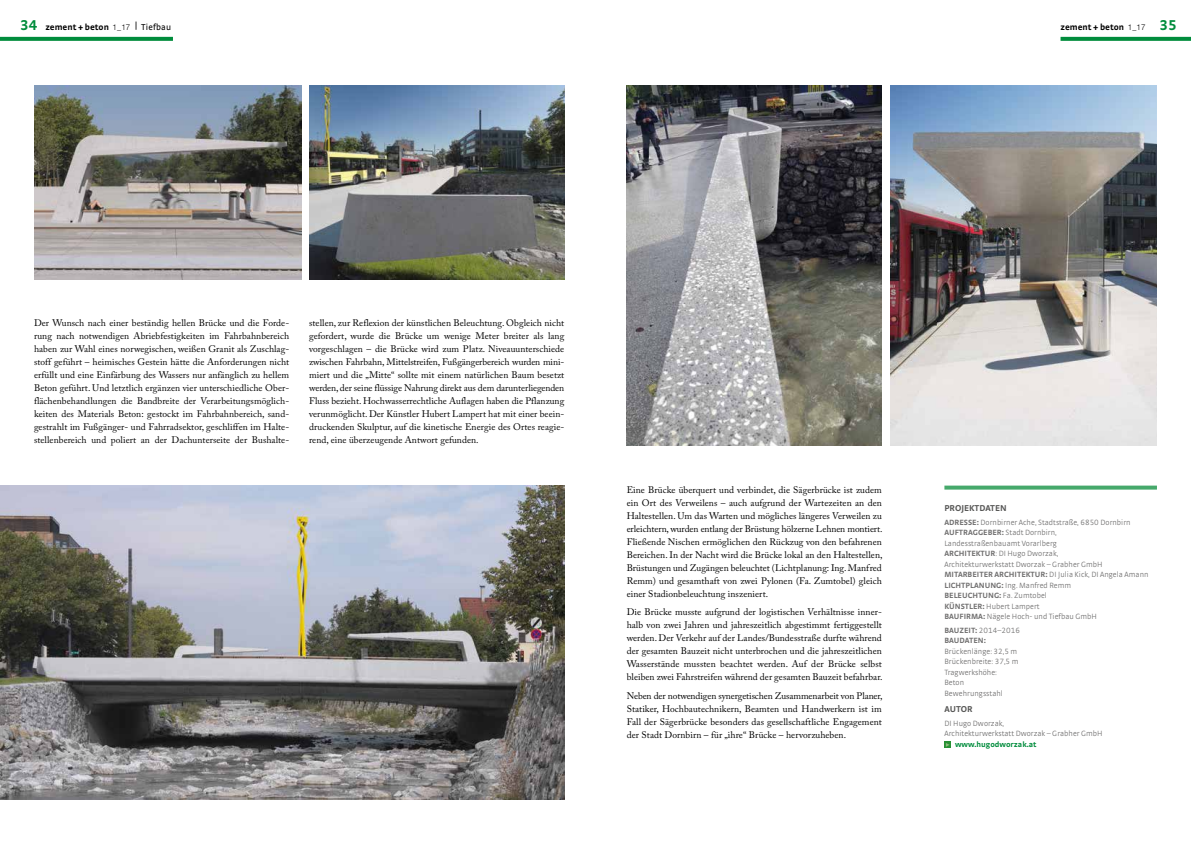
<style>
.page{position:relative;width:1191px;height:842px;background:#fff}
.page>*{position:absolute;margin:0;border:0;box-sizing:border-box;transform-origin:0 0}
.t1{font:700 15px "Strada TF";color:#008c3c}
.t2{font:9.5px/13px "Adobe Caslon Pro";letter-spacing:.005em;color:#000;text-align:justify}
.t3{font:700 9px "Strada";color:#000}
.t4{font:700 9px "Strada TF";color:#575756}
.t5{font:300 8px/10.5px "Strada TF";letter-spacing:.005em;color:#706f6f}
.t6{font:700 8px/10.5px "Strada TF";color:#706f6f}
.t7{font:700 8px "Strada TF";color:#008c3c}
.s1{font-family:"Helvetica Neue LT";font-weight:300;font-size:8px}
.s2{font-family:"Strada TF";font-size:15px;color:#008c3c}
.s3{font-weight:400}
.s4{font-weight:700}
.s5{font-weight:300}
</style>
<div class="page">
<svg style="left:0;top:37px;width:173px;height:4px"></svg>
<svg style="left:1060px;top:37px;width:131px;height:4px"></svg>
<img style="left:309px;top:85px;width:255px;height:195px">
<img style="left:34px;top:85px;width:267px;height:195px">
<img style="left:0;top:486px;width:564px;height:313px">
<img style="left:890px;top:85px;width:267px;height:360px">
<img style="left:626px;top:85px;width:256px;height:360px">
<div style="left:944px;top:741px;width:7px;height:7px;background:#279134"></div>
<svg style="left:945px;top:743px;width:4px;height:4px"></svg>
<svg style="left:944px;top:486px;width:213px;height:4px"></svg>
<h1 class="t1" style="left:20px;top:16px;width:19px">34</h1>
<p class="t3" style="left:1060px;top:21px;width:118px">zement + beton <span class="s1">1_17</span> <span class="s2">35</span></p>
<p class="t3" style="left:45px;top:21px;width:127px">zement + beton <span class="s1">1_17</span> <sup>|</sup> <span class="s3">Tiefbau</span></p>
<p class="t2" style="left:34px;top:316px;width:257px">Der Wunsch nach einer beständig hellen Brücke und die Forde&shy;rung nach notwendigen Abriebfestigkeiten im Fahrbahnbereich haben zur Wahl eines norwegischen, weißen Granit als Zuschlag&shy;stoff geführt – heimisches Gestein hätte die Anforderungen nicht erfüllt und eine Einfärbung des Wassers nur anfänglich zu hellem Beton geführt. Und letztlich ergänzen vier unterschiedliche Ober&shy;flächenbehandlungen die Bandbreite der Verarbeitungsmöglich&shy;keiten des Materials Beton: gestockt im Fahrbahnbereich, sand&shy;gestrahlt im Fußgänger- und Fahrradsektor, geschliffen im Halte&shy;stellenbereich und poliert an der Dachunterseite der Bushalte-</p>
<p class="t2" style="left:309px;top:316px;width:257px">stellen, zur Reflexion der künstlichen Beleuchtung. Obgleich nicht gefordert, wurde die Brücke um wenige Meter breiter als lang vorgeschlagen – die Brücke wird zum Platz. Niveauunterschiede zwischen Fahrbahn, Mittelstreifen, Fußgängerbereich wurden mini&shy;miert und die „Mitte“ sollte mit einem natürlichen Baum besetzt werden, der seine flüssige Nahrung direkt aus dem darunterliegenden Fluss bezieht. Hochwasserrechtliche Auflagen haben die Pflanzung verunmöglicht. Der Künstler Hubert Lampert hat mit einer beein&shy;druckenden Skulptur, auf die kinetische Energie des Ortes reagie&shy;rend, eine überzeugende Antwort gefunden.</p>
<p class="t2" style="left:626px;top:483px;width:257px">Eine Brücke überquert und verbindet, die Sägerbrücke ist zudem ein Ort des Verweilens – auch aufgrund der Wartezeiten an den Haltestellen. Um das Warten und mögliches längeres Verweilen zu erleichtern, wurden entlang der Brüstung hölzerne Lehnen montiert.<br>Fließende Nischen ermöglichen den Rückzug von den befahrenen Bereichen. In der Nacht wird die Brücke lokal an den Haltestellen, Brüstungen und Zugängen beleuchtet (Lichtplanung: Ing. Manfred Remm) und gesamthaft von zwei Pylonen (Fa. Zumtobel) gleich einer Stadionbeleuchtung inszeniert.</p>
<p class="t2" style="left:626px;top:605px;width:257px">Die Brücke musste aufgrund der logistischen Verhältnisse inner&shy;halb von zwei Jahren und jahreszeitlich abgestimmt fertiggestellt werden. Der Verkehr auf der Landes/Bundesstraße durfte während der gesamten Bauzeit nicht unterbrochen und die jahreszeitlichen Wasserstände mussten beachtet werden. Auf der Brücke selbst bleiben zwei Fahrstreifen während der gesamten Bauzeit befahrbar.</p>
<p class="t2" style="left:626px;top:689px;width:257px">Neben der notwendigen synergetischen Zusammenarbeit von Planer, Statiker, Hochbautechnikern, Beamten und Handwerkern ist im Fall der Sägerbrücke besonders das gesellschaftliche Engagement der Stadt Dornbirn – für „ihre“ Brücke – hervorzuheben.</p>
<p class="t4" style="left:944px;top:502px;width:64px">PROJEKTDATEN</p>
<p class="t5" style="left:944px;top:517px;width:206px"><span class="s4">ADRESSE:</span> Dornbirner Ache, Stadtstraße, 6850 Dornbirn <span class="s4">AUFTRAGGEBER:</span> Stadt Dornbirn,<br>Landesstraßenbauamt Vorarlberg<br><span class="s4">ARCHITEKTUR</span>: DI Hugo Dworzak,<br>Architekturwerkstatt Dworzak – Grabher GmbH <span class="s4">MITARBEITER ARCHITEKTUR:</span> DI Julia Kick, DI Angela Amann <span class="s4">LICHTPLANUNG:</span> Ing. Manfred Remm<br><span class="s4">BELEUCHTUNG:</span> Fa. Zumtobel<br><span class="s4">KÜNSTLER:</span> Hubert Lampert<br><span class="s4">BAUFIRMA:</span> Nägele Hoch- und Tiefbau GmbH</p>
<p class="t6" style="left:944px;top:624px;width:77px">BAUZEIT: <span class="s5">2014–2016<br></span>BAUDATEN:</p>
<p class="t5" style="left:944px;top:645px;width:76px">Brückenlänge: 32,5 m<br>Brückenbreite: 37,5 m<br>Tragwerkshöhe:<br>Beton<br>Bewehrungsstahl</p>
<p class="t4" style="left:944px;top:704px;width:30px">AUTOR</p>
<p class="t5" style="left:944px;top:718px;width:160px">DI Hugo Dworzak,<br>Architekturwerkstatt Dworzak – Grabher GmbH</p>
<p class="t7" style="left:955px;top:740px;width:83px">www.hugodworzak.at</p>
</div>
